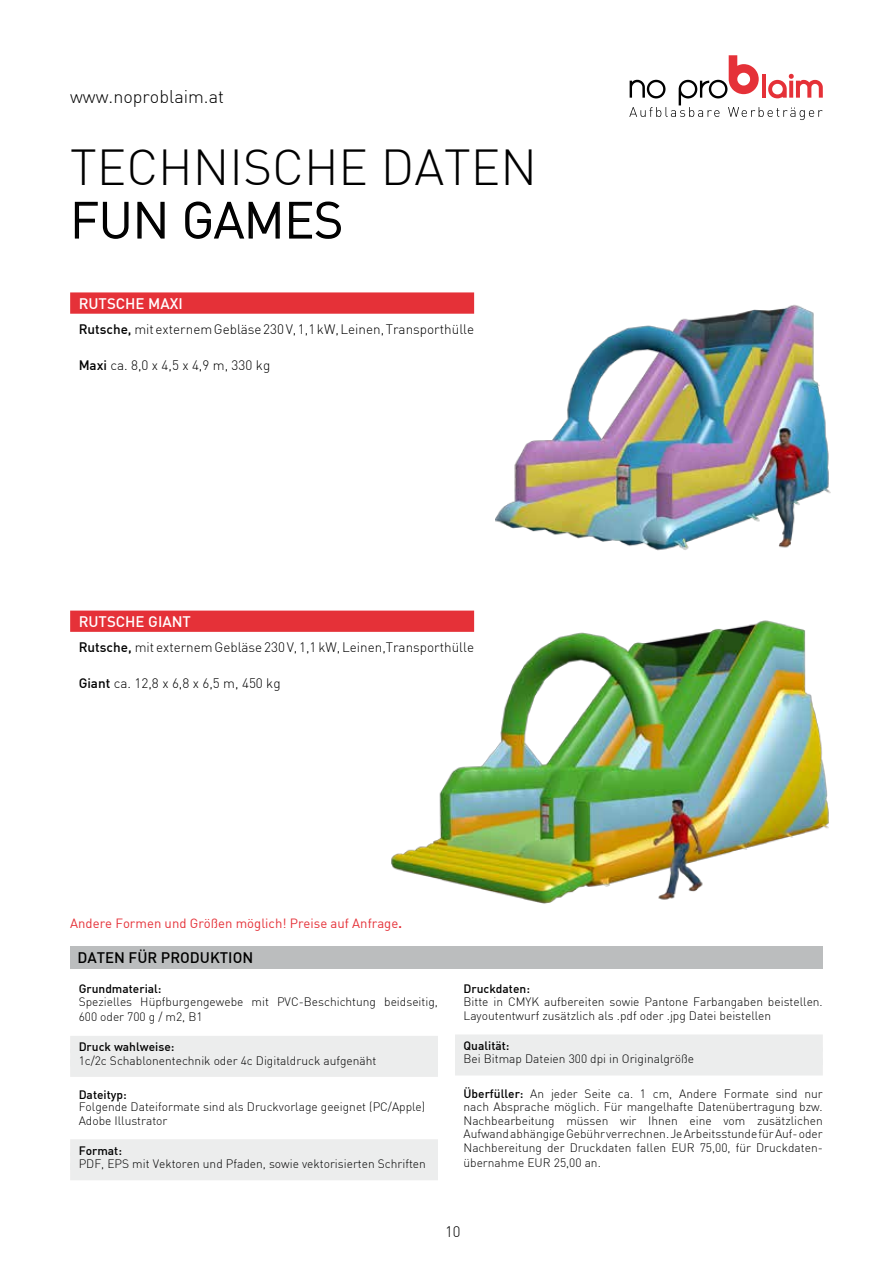
<style>
.page{position:relative;width:893px;height:1263px;background:#fff}
.page>*{position:absolute;margin:0;border:0;box-sizing:border-box;transform-origin:0 0}
.t1{font:300 49.5px/52.5px "DIN";color:#000}
.t2{font:300 18px "DIN";color:#000}
.t3{font:500 15px "DIN";color:#fff}
.t4{font:500 15px "DIN";color:#000}
.t5{font:300 15px "DIN";color:#000}
.t6{font:300 13.5px "DIN";color:#000}
.t7{font:13.2px "DIN";color:#e53138}
.t8{font:300 12px/13.5px "DIN";color:#000}
.t9{font:500 12px "DIN";color:#000}
.s1{font-weight:500}
.s2{font-weight:500;font-size:15px}
</style>
<div class="page">
<svg style="left:629px;top:55px;width:194px;height:65px"></svg>
<svg style="left:74px;top:201px;width:55px;height:38px"></svg>
<svg style="left:137px;top:201px;width:28px;height:38px"></svg>
<svg style="left:185px;top:201px;width:95px;height:38px"></svg>
<svg style="left:289px;top:201px;width:52px;height:38px"></svg>
<div style="left:70px;top:292px;width:404px;height:22px;background:#e53138"></div>
<div style="left:70px;top:611px;width:404px;height:21px;background:#e53138"></div>
<div style="left:455px;top:1034px;width:368px;height:17px;background:#eceded"></div>
<div style="left:455px;top:1048px;width:368px;height:17px;background:#eceded"></div>
<div style="left:455px;top:1058px;width:368px;height:17px;background:#eceded"></div>
<img style="left:495px;top:305px;width:336px;height:246px">
<img style="left:361px;top:617px;width:468px;height:287px">
<div style="left:70px;top:1036px;width:368px;height:17px;background:#eceded"></div>
<div style="left:70px;top:1049px;width:368px;height:17px;background:#eceded"></div>
<div style="left:70px;top:1060px;width:368px;height:17px;background:#eceded"></div>
<div style="left:70px;top:1139px;width:368px;height:17px;background:#eceded"></div>
<div style="left:70px;top:1153px;width:368px;height:17px;background:#eceded"></div>
<div style="left:70px;top:1163px;width:368px;height:17px;background:#eceded"></div>
<div style="left:70px;top:947px;width:753px;height:22px;background:#bbbdbe"></div>
<h2 class="t2" style="left:70px;top:86px;width:155px">www.noproblaim.at</h2>
<h1 class="t1" style="left:70px;top:141px;width:468px">TECHNISCHE DATEN<br>FUN GAMES</h1>
<p class="t3" style="left:79px;top:294px;width:106px">RUTSCHE MAXI</p>
<p class="t6" style="left:79px;top:321px;width:397px"><span class="s1">Rutsche,</span> mit externem Gebläse 230 V, 1,1 kW, Leinen, Transporthülle</p>
<p class="t6" style="left:79px;top:357px;width:193px"><span class="s1">Maxi</span> ca. 8,0 x 4,5 x 4,9 m, 330 kg</p>
<p class="t3" style="left:79px;top:612px;width:114px">RUTSCHE GIANT</p>
<p class="t6" style="left:79px;top:639px;width:397px"><span class="s1">Rutsche,</span> mit externem Gebläse 230 V, 1,1 kW, Leinen,Transporthülle</p>
<p class="t6" style="left:79px;top:675px;width:204px"><span class="s1">Giant</span> ca. 12,8 x 6,8 x 6,5 m, 450 kg</p>
<p class="t7" style="left:70px;top:914px;width:334px">Andere Formen und Größen möglich! Preise auf Anfrage<span class="s2">.</span></p>
<p class="t4" style="left:77px;top:948px;width:177px">DATEN FÜR PRODUKTION</p>
<p class="t9" style="left:79px;top:981px;width:84px">Grundmaterial:</p>
<p class="t8" style="left:79px;top:994px;width:361px;line-height:14.9px">Spezielles Hüpfburgengewebe mit PVC-Beschichtung beidseitig,<br>600 oder 700 g / m2, B1</p>
<p class="t9" style="left:79px;top:1039px;width:97px">Druck wahlweise:</p>
<p class="t8" style="left:79px;top:1053px;width:299px">1c/2c Schablonentechnik oder 4c Digitaldruck aufgenäht</p>
<p class="t9" style="left:79px;top:1087px;width:50px">Dateityp:</p>
<p class="t8" style="left:79px;top:1100px;width:348px">Folgende Dateiformate sind als Druckvorlage geeignet (PC/Apple)<br>Adobe Illustrator</p>
<p class="t9" style="left:79px;top:1142px;width:45px">Format:</p>
<p class="t8" style="left:79px;top:1157px;width:349px">PDF, EPS mit Vektoren und Pfaden, sowie vektorisierten Schriften</p>
<p class="t9" style="left:463px;top:981px;width:68px">Druckdaten:</p>
<p class="t8" style="left:463px;top:995px;width:361px">Bitte in CMYK aufbereiten sowie Pantone Farbangaben beistellen.<br>Layoutentwurf zusätzlich als .pdf oder .jpg Datei beistellen</p>
<p class="t9" style="left:463px;top:1038px;width:48px">Qualität:</p>
<p class="t8" style="left:463px;top:1052px;width:232px">Bei Bitmap Dateien 300 dpi in Originalgröße</p>
<p class="t8" style="left:463px;top:1086px;width:361px;text-align:justify"><span class="s1">Überfüller:</span> An jeder Seite ca. 1 cm, Andere Formate sind nur nach Absprache möglich. Für mangelhafte Datenübertragung bzw.<br>Nachbearbeitung müssen wir Ihnen eine vom zusätzlichen Aufwand abhängige Gebühr verrechnen. Je Arbeitsstunde für Auf- oder Nachbereitung der Druckdaten fallen EUR 75,00, für Druckdaten-</p>
<p class="t8" style="left:463px;top:1155px;width:139px">übernahme EUR 25,00 an.</p>
<p class="t5" style="left:445px;top:1223px;width:17px">10</p>
</div>
